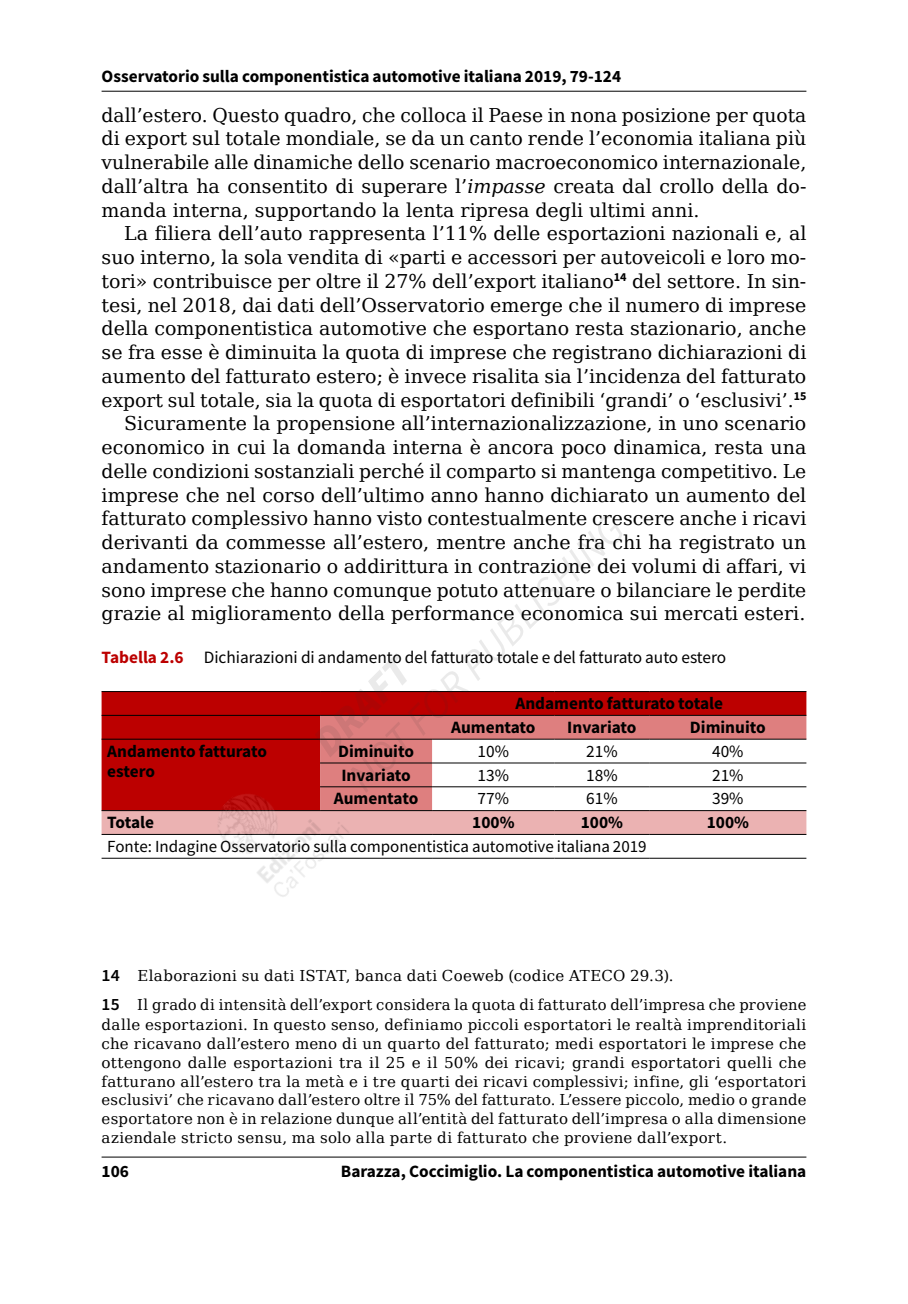
<style>
.page{position:relative;width:908px;height:1304px;background:#fff}
.page>*{position:absolute;margin:0;border:0;box-sizing:border-box;transform-origin:0 0}
.t1{font:19px/23.8px "DejaVu Serif";color:#000;text-align:justify}
.t2{font:700 17.2px/23.8px "Source Sans Pro";color:#000}
.t3{font:17.2px "Source Sans Pro";color:#000}
.t4{font:17px "Source Sans Pro";color:#000}
.t5{font:15px/18.8px "DejaVu Serif";letter-spacing:.02em;color:#000}
.s1{font-style:italic}
.s2{font-weight:700;color:#bc0000}
.s3{font-family:"Source Sans Pro";font-weight:600;font-size:17.2px}
</style>
<div class="page">
<hr style="left:101px;top:1157px;width:705px;height:1px;background:#000">
<hr style="left:101px;top:91px;width:705px;height:1px;background:#000">
<svg style="left:101px;top:692px;width:705px;height:23px;fill:#bc0000"></svg>
<svg style="left:101px;top:716px;width:705px;height:118px"></svg>
<hr style="left:649px;top:763px;width:157px;height:1px;background:#000">
<hr style="left:649px;top:786px;width:157px;height:1px;background:#000">
<hr style="left:101px;top:691px;width:219px;height:1px;background:#000">
<hr style="left:649px;top:691px;width:157px;height:1px;background:#000">
<hr style="left:649px;top:739px;width:157px;height:1px;background:#000">
<hr style="left:101px;top:739px;width:219px;height:1px;background:#000">
<hr style="left:101px;top:810px;width:219px;height:1px;background:#000">
<hr style="left:649px;top:810px;width:157px;height:1px;background:#000">
<hr style="left:101px;top:715px;width:219px;height:1px;background:#000">
<hr style="left:649px;top:715px;width:157px;height:1px;background:#000">
<hr style="left:101px;top:834px;width:219px;height:1px;background:#000">
<hr style="left:649px;top:834px;width:157px;height:1px;background:#000">
<hr style="left:101px;top:858px;width:219px;height:1px;background:#000">
<hr style="left:649px;top:858px;width:157px;height:1px;background:#000">
<img style="left:204px;top:516px;width:499px;height:381px">
<p class="t2" style="left:101px;top:64px;width:521px">Osservatorio sulla componentistica automotive italiana 2019, 79-124</p>
<p class="t1" style="left:101px;top:103px;width:706px">dall’estero. Questo quadro, che colloca il Paese in nona posizione per quota di export sul totale mondiale, se da un canto rende l’economia italiana più vulnerabile alle dinamiche dello scenario macroeconomico internazionale, dall’altra ha consentito di superare l’<span class="s1">impasse</span> creata dal crollo della do&shy;manda interna, supportando la lenta ripresa degli ultimi anni.</p>
<p class="t1" style="left:101px;top:221px;width:706px;text-align:right">La filiera dell’auto rappresenta l’11% delle esportazioni nazionali e, al suo interno, la sola vendita di «parti e accessori per autoveicoli e loro mo&shy;tori» contribuisce per oltre il 27% dell’export italiano<sup>14</sup> del settore. In sin&shy;tesi, nel 2018, dai dati dell’Osservatorio emerge che il numero di imprese della componentistica automotive che esportano resta stazionario, anche se fra esse è diminuita la quota di imprese che registrano dichiarazioni di aumento del fatturato estero; è invece risalita sia l’incidenza del fatturato export sul totale, sia la quota di esportatori definibili ‘grandi’ o ‘esclusivi’.<sup>15<br></sup>Sicuramente la propensione all’internazionalizzazione, in uno scenario economico in cui la domanda interna è ancora poco dinamica, resta una delle condizioni sostanziali perché il comparto si mantenga competitivo. Le imprese che nel corso dell’ultimo anno hanno dichiarato un aumento del fatturato complessivo hanno visto contestualmente crescere anche i ricavi derivanti da commesse all’estero, mentre anche fra chi ha registrato un andamento stazionario o addirittura in contrazione dei volumi di affari, vi sono imprese che hanno comunque potuto attenuare o bilanciare le perdite grazie al miglioramento della performance economica sui mercati esteri.</p>
<p class="t3" style="left:101px;top:646px;width:626px"><span class="s2">Tabella 2.6</span> Dichiarazioni di andamento del fatturato totale e del fatturato auto estero</p>
<p class="t2" style="left:451px;top:691px;width:273px;text-indent:64px">Andamento fatturato totale<br>Aumentato</p>
<p class="t2" style="left:567px;top:715px;width:71px">Invariato</p>
<p class="t2" style="left:689px;top:715px;width:77px">Diminuito</p>
<p class="t2" style="left:107px;top:741px;width:161px;line-height:20px">Andamento fatturato estero</p>
<p class="t2" style="left:338px;top:739px;width:77px">Diminuito</p>
<p class="t3" style="left:477px;top:740px;width:33px">10%</p>
<p class="t3" style="left:586px;top:740px;width:33px">21%</p>
<p class="t3" style="left:711px;top:740px;width:33px">40%</p>
<p class="t2" style="left:341px;top:763px;width:71px">Invariato</p>
<p class="t3" style="left:477px;top:764px;width:33px">13%</p>
<p class="t3" style="left:586px;top:764px;width:33px">18%</p>
<p class="t3" style="left:711px;top:764px;width:33px">21%</p>
<p class="t2" style="left:334px;top:787px;width:86px">Aumentato</p>
<p class="t3" style="left:477px;top:788px;width:33px">77%</p>
<p class="t3" style="left:586px;top:788px;width:33px">61%</p>
<p class="t3" style="left:711px;top:788px;width:33px">39%</p>
<p class="t2" style="left:107px;top:810px;width:48px">Totale</p>
<p class="t2" style="left:472px;top:810px;width:44px">100%</p>
<p class="t2" style="left:580px;top:810px;width:44px">100%</p>
<p class="t2" style="left:706px;top:810px;width:44px">100%</p>
<p class="t4" style="left:107px;top:836px;width:540px">Fonte: Indagine Osservatorio sulla componentistica automotive italiana 2019</p>
<p class="t5" style="left:101px;top:961px;width:706px;line-height:29.4px"><span class="s3">14</span> Elaborazioni su dati ISTAT, banca dati Coeweb (codice ATECO 29.3).<br><span class="s3">15</span> Il grado di intensità dell’export considera la quota di fatturato dell’impresa che proviene</p>
<p class="t5" style="left:101px;top:1015px;width:706px;text-align:justify">dalle esportazioni. In questo senso, definiamo piccoli esportatori le realtà imprenditoriali che ricavano dall’estero meno di un quarto del fatturato; medi esportatori le imprese che ottengono dalle esportazioni tra il 25 e il 50% dei ricavi; grandi esportatori quelli che fatturano all’estero tra la metà e i tre quarti dei ricavi complessivi; infine, gli ‘esportatori esclusivi’ che ricavano dall’estero oltre il 75% del fatturato. L’essere piccolo, medio o grande esportatore non è in relazione dunque all’entità del fatturato dell’impresa o alla dimensione aziendale stricto sensu, ma solo alla parte di fatturato che proviene dall’export.</p>
<p class="t2" style="left:101px;top:1159px;width:29px">106</p>
<p class="t2" style="left:341px;top:1159px;width:467px">Barazza, Coccimiglio. La componentistica automotive italiana</p>
</div>
